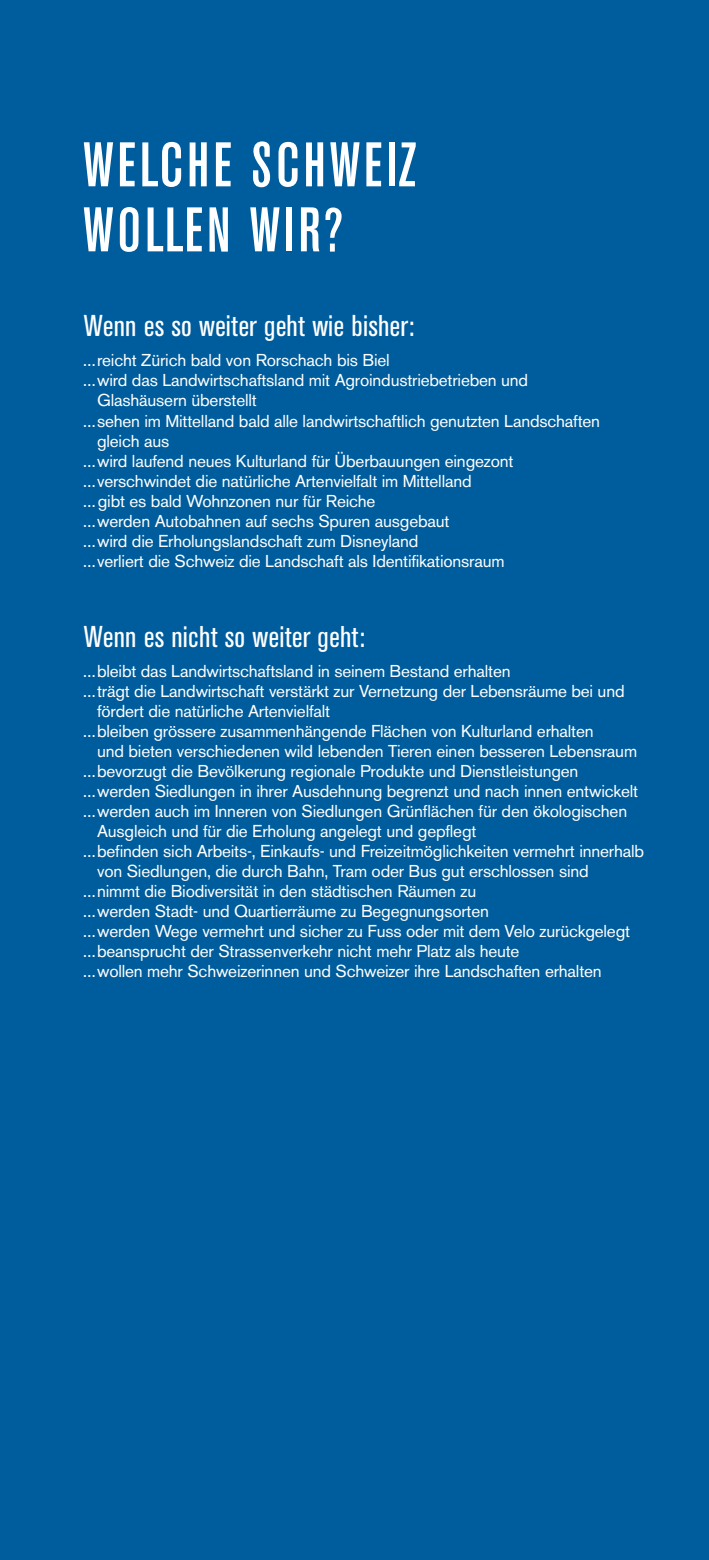
<style>
.page{position:relative;width:709px;height:1560px;background:#fff}
.page>*{position:absolute;margin:0;border:0;box-sizing:border-box;transform-origin:0 0}
.t1{font:500 condensed 62.5px/65px "AK11";letter-spacing:.075em;color:#fff}
.t2{font:condensed 30px "AK11";letter-spacing:.02em;color:#fff}
.t3{font:17px "AK11";color:#fff}
</style>
<div class="page">
<div style="left:0;top:0;width:709px;height:1559px;background:#005d9d"></div>
<h1 class="t1" style="left:83px;top:132px;width:334px">WELCHE SCHWEIZ<br>WOLLEN WIR?</h1>
<h2 class="t2" style="left:84px;top:309px;width:332px">Wenn es so weiter geht wie bisher:</h2>
<p class="t3" style="left:83px;top:351px;width:308px">...reicht Zürich bald von Rorschach bis Biel</p>
<p class="t3" style="left:83px;top:371px;width:446px">...wird das Landwirtschaftsland mit Agroindustriebetrieben und</p>
<p class="t3" style="left:97px;top:391px;width:161px">Glashäusern überstellt</p>
<p class="t3" style="left:83px;top:411px;width:518px">...sehen im Mittelland bald alle landwirtschaftlich genutzten Landschaften</p>
<p class="t3" style="left:97px;top:431px;width:74px">gleich aus</p>
<p class="t3" style="left:83px;top:451px;width:431px">...wird laufend neues Kulturland für Überbauungen eingezont</p>
<p class="t3" style="left:83px;top:471px;width:390px">...verschwindet die natürliche Artenvielfalt im Mittelland</p>
<p class="t3" style="left:83px;top:491px;width:293px">... gibt es bald Wohnzonen nur für Reiche</p>
<p class="t3" style="left:83px;top:511px;width:367px">...werden Autobahnen auf sechs Spuren ausgebaut</p>
<p class="t3" style="left:83px;top:531px;width:336px">...wird die Erholungslandschaft zum Disneyland</p>
<p class="t3" style="left:83px;top:551px;width:422px">...verliert die Schweiz die Landschaft als Identifikationsraum</p>
<h2 class="t2" style="left:84px;top:619px;width:282px">Wenn es nicht so weiter geht:</h2>
<p class="t3" style="left:83px;top:661px;width:428px">...bleibt das Landwirtschaftsland in seinem Bestand erhalten</p>
<p class="t3" style="left:83px;top:681px;width:542px">...trägt die Landwirtschaft verstärkt zur Vernetzung der Lebensräume bei und</p>
<p class="t3" style="left:97px;top:701px;width:234px">fördert die natürliche Artenvielfalt</p>
<p class="t3" style="left:83px;top:721px;width:511px">...bleiben grössere zusammenhängende Flächen von Kulturland erhalten</p>
<p class="t3" style="left:97px;top:741px;width:541px">und bieten verschiedenen wild lebenden Tieren einen besseren Lebensraum</p>
<p class="t3" style="left:83px;top:761px;width:496px">...bevorzugt die Bevölkerung regionale Produkte und Dienstleistungen</p>
<p class="t3" style="left:83px;top:781px;width:556px">...werden Siedlungen in ihrer Ausdehnung begrenzt und nach innen entwickelt</p>
<p class="t3" style="left:83px;top:801px;width:545px">...werden auch im Inneren von Siedlungen Grünflächen für den ökologischen</p>
<p class="t3" style="left:97px;top:821px;width:380px">Ausgleich und für die Erholung angelegt und gepflegt</p>
<p class="t3" style="left:83px;top:841px;width:562px">...befinden sich Arbeits-, Einkaufs- und Freizeitmöglichkeiten vermehrt innerhalb</p>
<p class="t3" style="left:97px;top:861px;width:493px">von Siedlungen, die durch Bahn, Tram oder Bus gut erschlossen sind</p>
<p class="t3" style="left:83px;top:881px;width:394px">...nimmt die Biodiversität in den städtischen Räumen zu</p>
<p class="t3" style="left:83px;top:901px;width:407px">...werden Stadt- und Quartierräume zu Begegnungsorten</p>
<p class="t3" style="left:83px;top:921px;width:548px">...werden Wege vermehrt und sicher zu Fuss oder mit dem Velo zurückgelegt</p>
<p class="t3" style="left:83px;top:940px;width:437px">...beansprucht der Strassenverkehr nicht mehr Platz als heute</p>
<p class="t3" style="left:83px;top:960px;width:519px">...wollen mehr Schweizerinnen und Schweizer ihre Landschaften erhalten</p>
</div>
